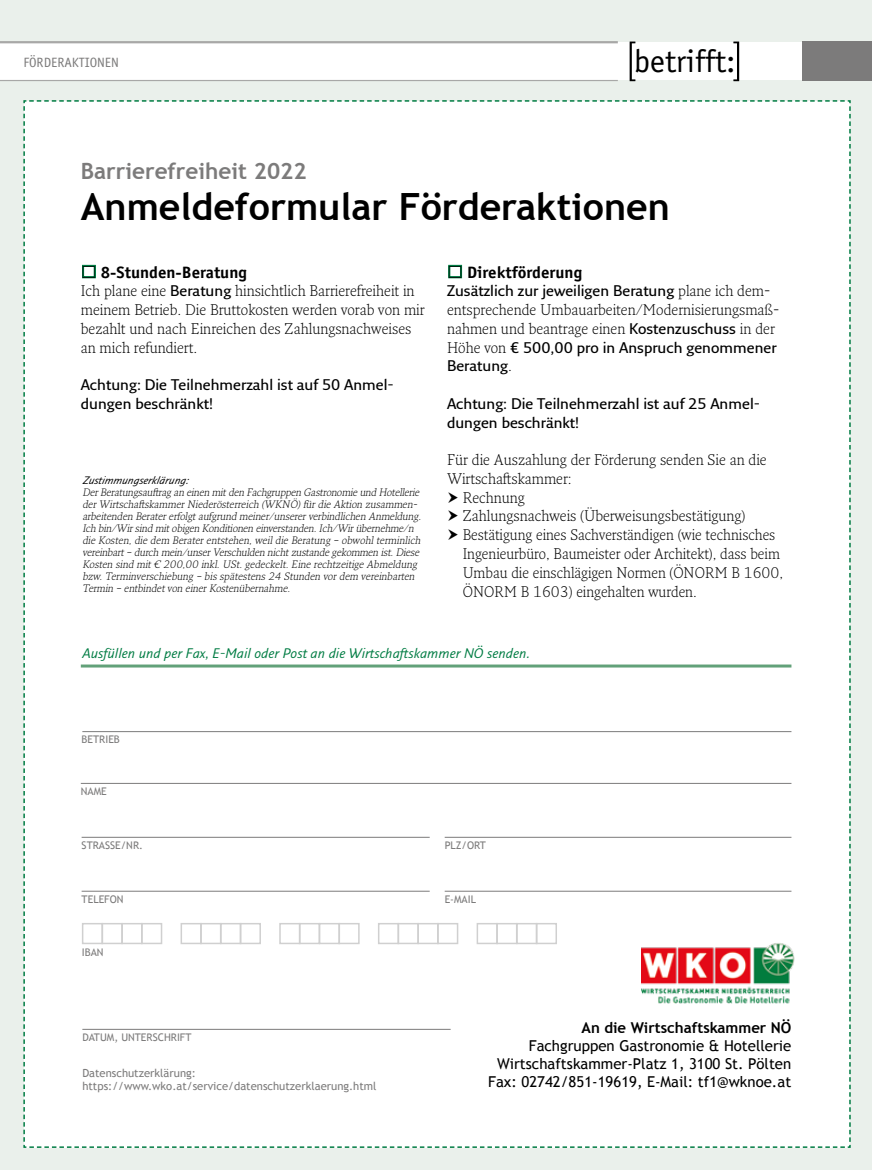
<style>
.page{position:relative;width:872px;height:1170px;background:#fff}
.page>*{position:absolute;margin:0;border:0;box-sizing:border-box;transform-origin:0 0}
.t1{font:700 37.5px "Trebuchet MS";color:#000}
.t2{font:31.8px "Officina Sans Std";color:#000}
.t3{font:700 22.5px "Trebuchet MS";color:#7c7b7b}
.t4{font:700 16.5px "Officina Sans Std";color:#000}
.t5{font:300 15px/18.8px "Fresco Pro";color:#000}
.t6{font:600 15px/18.8px "Fresco Sans Pro";color:#000}
.t7{font:15px/18px "Trebuchet MS";color:#000;text-align:right}
.t8{font:700 15px "Trebuchet MS";color:#000}
.t9{font:italic 13.5px "Fresco Sans Pro";color:#007c43}
.t10{font:13.5px "Officina Sans Std";color:#7c7b7b}
.t11{font:11.25px/12.8px "Trebuchet MS";color:#7c7b7b}
.t12{font:italic 300 10.5px/12px "Fresco Pro";color:#000}
.t13{font:10.5px "Trebuchet MS";color:#7c7b7b}
.t14{font:italic 10.5px "Fresco Sans Pro";color:#000}
.s1{font-size:32.1px}
.s2{font-family:"Fresco Sans Pro";font-weight:600}
.s3{font-family:"Fresco Pro";font-weight:300}
</style>
<div class="page">
<div style="left:0;top:81px;width:872px;height:1088px;background:#eaf0eb"></div>
<div style="left:0;top:0;width:872px;height:41px;background:#eaf0eb"></div>
<div style="left:803px;top:41px;width:69px;height:40px;background:#7c7b7b"></div>
<hr style="left:0;top:80px;width:618px;height:1px;background:#a8a8a7">
<hr style="left:0;top:41px;width:618px;height:2px;background:#a8a8a7">
<svg style="left:733px;top:42px;width:6px;height:39px"></svg>
<svg style="left:629px;top:42px;width:6px;height:39px"></svg>
<div style="left:23px;top:100px;width:827px;height:1047px;background:#fff"></div>
<p class="t10" style="left:23px;top:55px;width:97px">FÖRDERAKTIONEN</p>
<h2 class="t2" style="left:634px;top:43px;width:103px"><span class="s1">be</span>trifft:</h2>
<h3 class="t3" style="left:81px;top:157px;width:227px">Barrierefreiheit 2022</h3>
<h1 class="t1" style="left:81px;top:183px;width:590px">Anmeldeformular Förderaktionen</h1>
<h3 class="t4" style="left:101px;top:261px;width:148px">8-Stunden-Beratung</h3>
<h3 class="t5" style="left:81px;top:281px;width:345px">Ich plane eine <span class="s2">Beratung</span> hinsichtlich Barrierefreiheit in meinem Betrieb. Die Bruttokosten werden vorab von mir bezahlt und nach Einreichen des Zahlungsnachweises an mich refundiert.</h3>
<h3 class="t6" style="left:81px;top:375px;width:314px">Achtung: Die Teilnehmerzahl ist auf 50 Anmel&shy;dungen beschränkt!</h3>
<p class="t14" style="left:82px;top:474px;width:110px">Zustimmungserklärung :</p>
<p class="t12" style="left:82px;top:486px;width:342px">DerBeratungsauftrag an einen mitden Fachgruppen Gastronomie und Hotellerie derWirtschaftskammerNiederösterreich (WKNÖ)fürdie Aktion zusammen&shy;arbeitenden Beratererfolgtaufgrund meiner/unsererverbindlichen Anmeldung.<br>Ich bin/Wirsind mitobigen Konditionen einverstanden.Ich/Wirübernehme/n die Kosten, die dem Berater entstehen, weil die Beratung – obwohl terminlich vereinbart– durch mein/unserVerschulden nichtzustande gekommen ist.Diese Kosten sind mit€ 200,00 inkl.USt.gedeckelt.Eine rechtzeitige Abmeldung bzw.Terminverschiebung – bis spätestens 24 Stunden vordem vereinbarten Termin – entbindetvon einerKostenübernahme.</p>
<h3 class="t4" style="left:467px;top:261px;width:117px">Direktförderung</h3>
<h3 class="t6" style="left:447px;top:281px;width:325px">Zusätzlich zur jeweiligen Beratung <span class="s3">plane ich dem-</span></h3>
<h3 class="t5" style="left:447px;top:300px;width:334px">entsprechende Umbauarbeiten/Modernisierungsmaß&shy;nahmen und beantrage einen <span class="s2">Kostenzuschuss</span> in der</h3>
<h3 class="t6" style="left:447px;top:337px;width:331px"><span class="s3">Höhe von</span> € 500,00 pro in Anspruch genommener<br>Beratung<span class="s3">.</span></h3>
<h3 class="t6" style="left:447px;top:394px;width:314px">Achtung: Die Teilnehmerzahl ist auf 25 Anmel&shy;dungen beschränkt!</h3>
<h3 class="t5" style="left:447px;top:450px;width:321px">Für die Auszahlung der Förderung senden Sie an die</h3>
<h3 class="t5" style="left:447px;top:469px;width:126px">Wirtschaftskammer:</h3>
<h3 class="t5" style="left:463px;top:487px;width:64px">Rechnung</h3>
<h3 class="t5" style="left:463px;top:506px;width:284px">Zahlungsnachweis (Überweisungsbestätigung)</h3>
<h3 class="t5" style="left:463px;top:525px;width:314px">Bestätigung eines Sachverständigen (wie technisches</h3>
<h3 class="t5" style="left:463px;top:544px;width:319px">Ingenieurbüro, Baumeister oder Architekt), dass beim</h3>
<h3 class="t5" style="left:463px;top:562px;width:322px">Umbau die einschlägigen Normen (ÖNORM B 1600,</h3>
<h3 class="t5" style="left:463px;top:581px;width:235px">ÖNORM B 1603) eingehalten wurden.</h3>
<p class="t9" style="left:82px;top:644px;width:449px">Ausfüllen und per Fax, E-Mail oder Post an die Wirtschaftskammer NÖ senden.</p>
<p class="t13" style="left:82px;top:733px;width:40px">BETRIEB</p>
<p class="t13" style="left:81px;top:784px;width:27px">NAME</p>
<p class="t13" style="left:82px;top:838px;width:63px">STRASSE/NR.</p>
<p class="t13" style="left:82px;top:892px;width:43px">TELEFON</p>
<p class="t13" style="left:82px;top:946px;width:23px">IBAN</p>
<p class="t13" style="left:82px;top:1030px;width:111px">DATUM, UNTERSCHRIFT</p>
<p class="t11" style="left:82px;top:1066px;width:296px">Datenschutzerklärung: https://www.wko.at/service/datenschutzerklaerung.html</p>
<p class="t13" style="left:445px;top:838px;width:43px">PLZ/ORT</p>
<p class="t13" style="left:445px;top:892px;width:33px">E-MAIL</p>
<h3 class="t8" style="left:581px;top:1018px;width:211px">An die Wirtschaftskammer NÖ</h3>
<h3 class="t7" style="left:488px;top:1036px;width:305px">Fachgruppen Gastronomie &amp; Hotellerie<br>Wirtschaftskammer-Platz 1, 3100 St. Pölten<br>Fax: 02742/851-19619, E-Mail: tf1@wknoe.at</h3>
</div>
